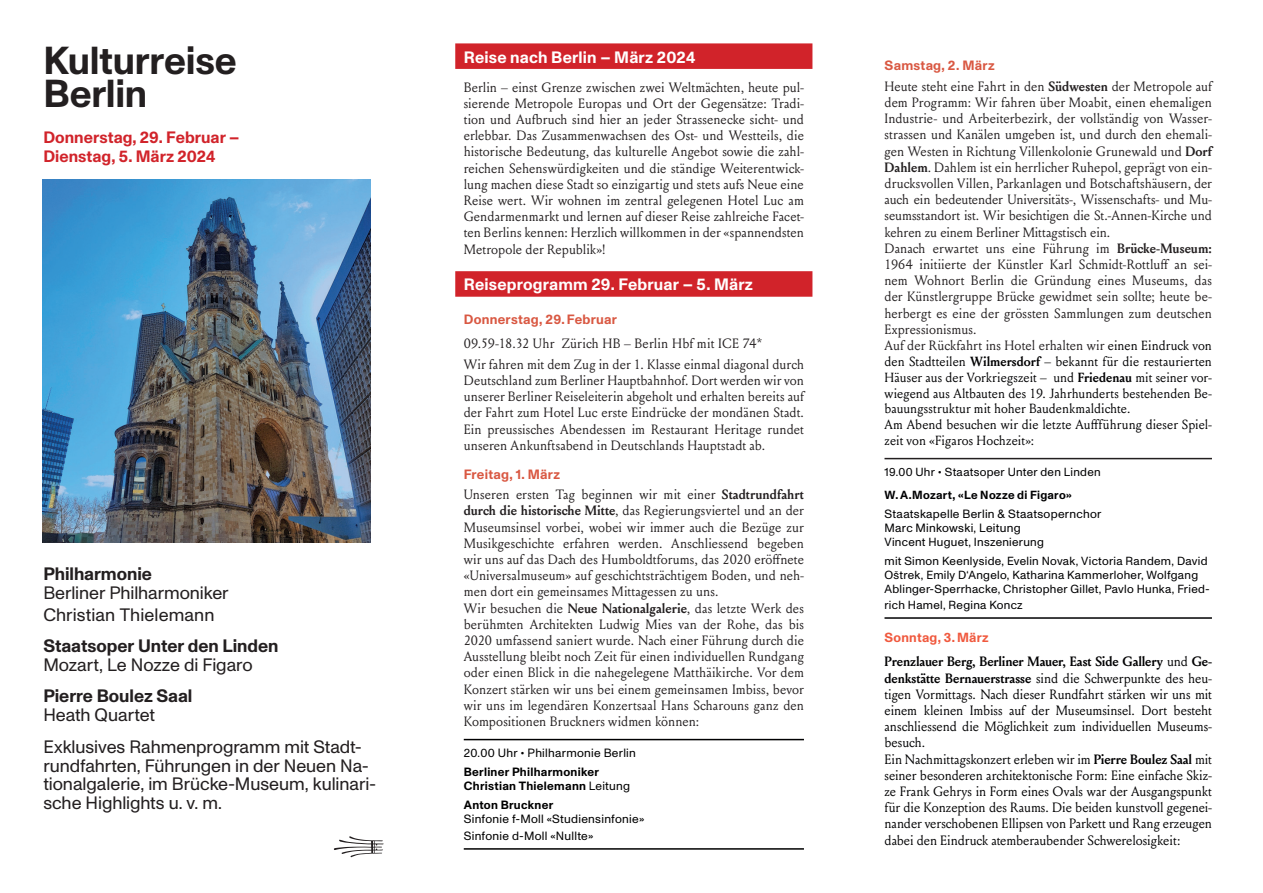
<style>
.page{position:relative;width:1263px;height:893px;background:#fff}
.page>*{position:absolute;margin:0;border:0;box-sizing:border-box;transform-origin:0 0}
.t1{font:700 39px/33px "Monument Grotesk";letter-spacing:-.005em;color:#231f20}
.t2{font:18px/18.8px "Monument Grotesk";letter-spacing:-.005em;color:#231f20}
.t3{font:700 18px "Monument Grotesk";letter-spacing:-.005em;color:#231f20}
.t4{font:700 16.5px "Monument Grotesk";letter-spacing:.01em;color:#fff}
.t5{font:700 16.5px/19.8px "Monument Grotesk";color:#d1232a}
.t6{font:13.5px/16.2px "Louize";color:#231f20}
.t7{font:13.5px/16.2px "Louize";letter-spacing:-.01em;color:#000002}
.t8{font:700 13.5px "Monument Grotesk";letter-spacing:.02em;color:#d95842}
.t9{font:13.2px/15.9px "Louize";color:#000002}
.t10{font:700 13.2px "Monument Grotesk";letter-spacing:.02em;color:#f0593e}
.t11{font:12px/16.2px "Monument Grotesk";letter-spacing:.025em;color:#000001}
.t12{font:700 12px/14.4px "Monument Grotesk";letter-spacing:.025em;color:#000001}
.t13{font:12px/14.4px "Monument Grotesk";letter-spacing:.025em;color:#000002}
.t14{font:11.7px/18.3px "Monument Grotesk";letter-spacing:.025em;color:#000002}
.t15{font:700 11.7px "Monument Grotesk";letter-spacing:.025em;color:#000002}
.s1{font-weight:700}
.s2{font-weight:400}
.s3{font-size:13.2px;color:#000002}
</style>
<div class="page">
<svg style="left:334px;top:836px;width:50px;height:21px"></svg>
<img style="left:42px;top:179px;width:329px;height:364px">
<div style="left:455px;top:43px;width:357px;height:26px;background:#d1232a"></div>
<div style="left:455px;top:271px;width:357px;height:26px;background:#d1232a"></div>
<hr style="left:464px;top:739px;width:340px;height:1px;background:#000001">
<hr style="left:464px;top:848px;width:340px;height:2px;background:#000001">
<hr style="left:884px;top:458px;width:328px;height:1px;background:#231f20">
<hr style="left:884px;top:617px;width:328px;height:2px;background:#000002">
<h1 class="t1" style="left:43px;top:42px;width:195px">Kulturreise<br>Berlin</h1>
<p class="t5" style="left:43px;top:126px;width:198px">Donnerstag, 29. Februar –<br>Dienstag, 5. März 2024</p>
<h2 class="t3" style="left:43px;top:561px;width:110px">Philharmonie</h2>
<h2 class="t2" style="left:43px;top:581px;width:187px;line-height:21.6px">Berliner Philharmoniker<br>Christian Thielemann</h2>
<h2 class="t3" style="left:43px;top:633px;width:237px">Staatsoper Unter den Linden</h2>
<h2 class="t2" style="left:43px;top:654px;width:211px">Mozart, Le Nozze di Figaro</h2>
<h2 class="t3" style="left:43px;top:683px;width:151px">Pierre Boulez Saal</h2>
<h2 class="t2" style="left:43px;top:698px;width:320px;line-height:31.5px">Heath Quartet<br>Exklusives Rahmenprogramm mit Stadt-</h2>
<h2 class="t2" style="left:43px;top:755px;width:334px">rundfahrten, Führungen in der Neuen Na&shy;tionalgalerie, im Brücke-Museum, kulinari&shy;sche Highlights u. v. m.</h2>
<p class="t4" style="left:464px;top:45px;width:233px">Reise nach Berlin – März 2024</p>
<p class="t6" style="left:464px;top:78px;width:342px;text-align:justify">Berlin – einst Grenze zwischen zwei Weltmächten, heute pul&shy;sierende Metropole Europas und Ort der Gegensätze: Tradi&shy;tion und Aufbruch sind hier an jeder Strassenecke sicht- und erlebbar. Das Zusammenwachsen des Ost- und Westteils, die historische Bedeutung, das kulturelle Angebot sowie die zahl&shy;reichen Sehenswürdigkeiten und die ständige Weiterentwick&shy;lung machen diese Stadt so einzigartig und stets aufs Neue eine Reise wert. Wir wohnen im zentral gelegenen Hotel Luc am Gendarmenmarkt und lernen auf dieser Reise zahlreiche Facet&shy;ten Berlins kennen: Herzlich willkommen in der «spannendsten Metropole der Republik»!</p>
<p class="t4" style="left:464px;top:273px;width:291px">Reiseprogramm 29. Februar – 5. März</p>
<p class="t8" style="left:464px;top:309px;width:155px">Donnerstag, 29. Februar</p>
<p class="t6" style="left:464px;top:333px;width:342px;line-height:20.4px">09.59-18.32 Uhr Zürich HB – Berlin Hbf mit ICE 74*<br>Wir fahren mit dem Zug in der 1. Klasse einmal diagonal durch</p>
<p class="t6" style="left:464px;top:372px;width:342px;text-align:justify">Deutschland zum Berliner Hauptbahnhof. Dort werden wir von unserer Berliner Reiseleiterin abgeholt und erhalten bereits auf der Fahrt zum Hotel Luc erste Eindrücke der mondänen Stadt.<br>Ein preussisches Abendessen im Restaurant Heritage rundet unseren Ankunftsabend in Deutschlands Hauptstadt ab.</p>
<p class="t8" style="left:464px;top:464px;width:98px">Freitag, 1. März</p>
<p class="t6" style="left:464px;top:486px;width:342px">Unseren ersten Tag beginnen wir mit einer <span class="s1">Stadtrundfahrt durch die historische Mitte</span>, das Regierungsviertel und an der Museumsinsel vorbei, wobei wir immer auch die Bezüge zur Musikgeschichte erfahren werden. Anschliessend begeben wir uns auf das Dach des Humboldtforums, das 2020 eröffnete «Universalmuseum» auf geschichtsträchtigem Boden, und neh&shy;men dort ein gemeinsames Mittagessen zu uns.<br>Wir besuchen die <span class="s1">Neue Nationalgalerie</span>, das letzte Werk des berühmten Architekten Ludwig Mies van der Rohe, das bis 2020 umfassend saniert wurde. Nach einer Führung durch die Ausstellung bleibt noch Zeit für einen individuellen Rundgang oder einen Blick in die nahegelegene Matthäikirche. Vor dem Konzert stärken wir uns bei einem gemeinsamen Imbiss, bevor wir uns im legendären Konzertsaal Hans Scharouns ganz den Kompositionen Bruckners widmen können:</p>
<p class="t11" style="left:464px;top:744px;width:174px">20.00 Uhr • Philharmonie Berlin</p>
<p class="t12" style="left:464px;top:764px;width:168px">Berliner Philharmoniker<br>Christian Thielemann <span class="s2">Leitung</span></p>
<p class="t12" style="left:464px;top:797px;width:91px">Anton Bruckner</p>
<p class="t11" style="left:464px;top:810px;width:182px">Sinfonie f-Moll «Studiensinfonie»<br>Sinfonie d-Moll «Nullte»</p>
<p class="t8" style="left:884px;top:56px;width:112px">Samstag, 2. März</p>
<p class="t6" style="left:884px;top:78px;width:329px">Heute steht eine Fahrt in den <span class="s1">Südwesten</span> der Metropole auf dem Programm: Wir fahren über Moabit, einen ehemaligen Industrie- und Arbeiterbezirk, der vollständig von Wasser&shy;strassen und Kanälen umgeben ist, und durch den ehemali&shy;gen Westen in Richtung Villenkolonie Grunewald und <span class="s1">Dorf Dahlem</span>. Dahlem ist ein herrlicher Ruhepol, geprägt von ein&shy;drucksvollen Villen, Parkanlagen und Botschaftshäusern, der auch ein bedeutender Universitäts-, Wissenschafts- und Mu&shy;seumsstandort ist. Wir besichtigen die St.-Annen-Kirche und kehren zu einem Berliner Mittagstisch ein.<br>Danach erwartet uns eine Führung im <span class="s1">Brücke-Museum:<br></span>1964 initiierte der Künstler Karl Schmidt-Rottluff an sei&shy;nem Wohnort Berlin die Gründung eines Museums, das der Künstlergruppe Brücke gewidmet sein sollte; heute be&shy;herbergt es eine der grössten Sammlungen zum deutschen Expressionismus.<br>Auf der Rückfahrt ins Hotel erhalten wir <span class="s3">einen Eindruck von</span></p>
<p class="t9" style="left:884px;top:353px;width:329px">den Stadtteilen <span class="s1">Wilmersdorf</span> – bekannt für die restaurierten Häuser aus der Vorkriegszeit – und <span class="s1">Friedenau</span> mit seiner vor&shy;wiegend aus Altbauten des 19. Jahrhunderts bestehenden Be&shy;bauungsstruktur mit hoher Baudenkmaldichte.<br>Am Abend besuchen wir die letzte Auffführung dieser Spiel&shy;zeit von «Figaros Hochzeit»:</p>
<p class="t14" style="left:884px;top:462px;width:218px">19.00 Uhr • Staatsoper Unter den Linden</p>
<p class="t15" style="left:884px;top:487px;width:189px">W. A.Mozart, «Le Nozze di Figaro»</p>
<p class="t13" style="left:884px;top:506px;width:218px">Staatskapelle Berlin &amp; Staatsopernchor<br>Marc Minkowski, Leitung</p>
<p class="t14" style="left:884px;top:532px;width:325px">Vincent Huguet, Inszenierung<br>mit Simon Keenlyside, Evelin Novak, Victoria Randem, David</p>
<p class="t14" style="left:884px;top:567px;width:327px;line-height:14.1px">Oštrek, Emily D‘Angelo, Katharina Kammerloher, Wolfgang<br>Ablinger-Sperrhacke, Christopher Gillet, Pavlo Hunka, Fried-</p>
<p class="t14" style="left:884px;top:595px;width:140px">rich Hamel, Regina Koncz</p>
<p class="t10" style="left:884px;top:627px;width:106px">Sonntag, 3. März</p>
<p class="t7" style="left:884px;top:653px;width:329px"><span class="s1">Prenzlauer Berg, Berliner Mauer, East Side Gallery</span> und <span class="s1">Ge&shy;denkstätte Bernauerstrasse</span> sind die Schwerpunkte des heu&shy;tigen Vormittags. Nach dieser Rundfahrt stärken wir uns mit einem kleinen Imbiss auf der Museumsinsel. Dort besteht anschliessend die Möglichkeit zum individuellen Museums&shy;besuch.<br>Ein Nachmittagskonzert erleben wir im <span class="s1">Pierre Boulez Saal</span> mit seiner besonderen architektonische Form: Eine einfache Skiz&shy;ze Frank Gehrys in Form eines Ovals war der Ausgangspunkt für die Konzeption des Raums. Die beiden kunstvoll gegenei&shy;nander verschobenen Ellipsen von Parkett und Rang erzeugen dabei den Eindruck atemberaubender Schwerelosigkeit:</p>
</div>
